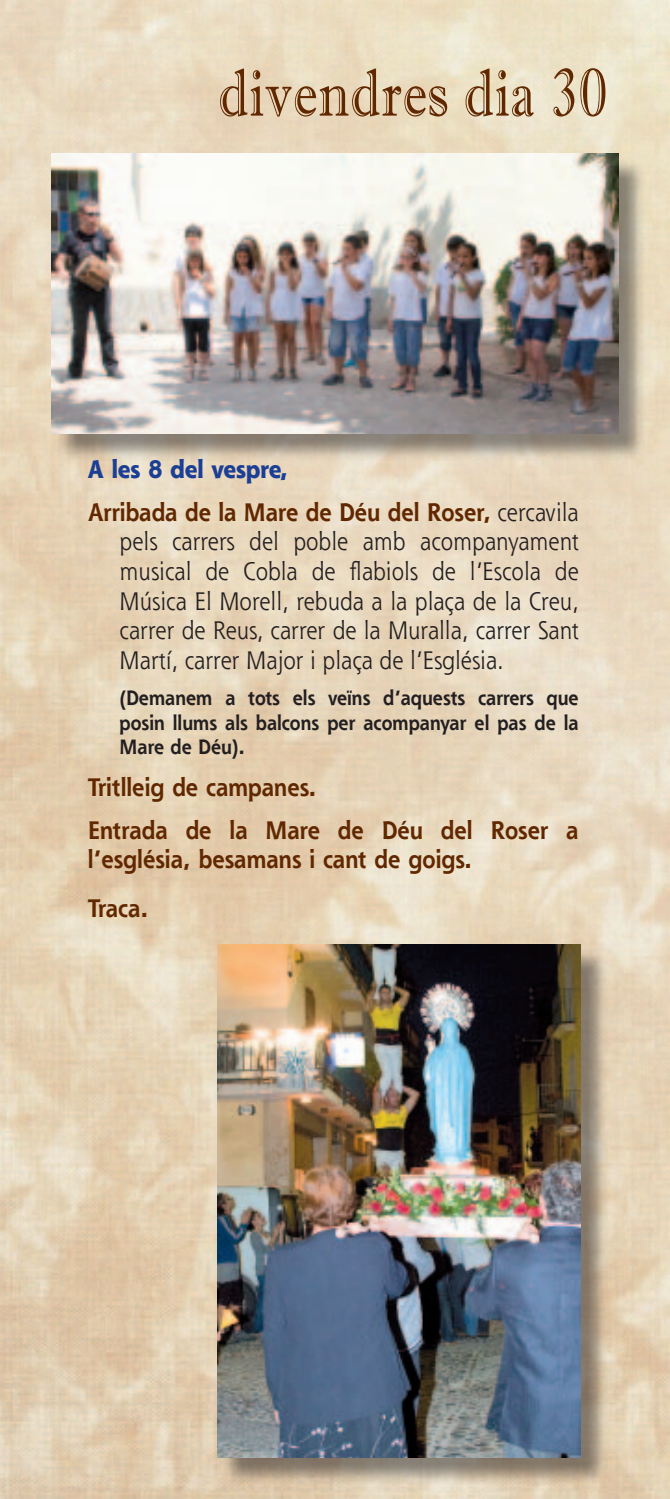
<style>
.page{position:relative;width:670px;height:1499px;background:#fff}
.page>*{position:absolute;margin:0;border:0;box-sizing:border-box;transform-origin:0 0}
.t1{font:67.5px "Imprint MT Shadow";letter-spacing:.02em;color:#612800;scale:.8 1}
.t2{font:24.75px/29.7px "Shannon";color:#231f20;text-align:justify;scale:.9 1}
.t3{font:700 24.75px/42.5px "Shannon";color:#612800;scale:.9 1}
.t4{font:700 20.25px/24.3px "Shannon";color:#231f20;text-align:justify;scale:.9 1}
.s1{font-weight:800;color:#1b3f94}
.s2{font-weight:400;color:#231f20}
</style>
<div class="page">
<img style="left:0;top:0;width:670px;height:1499px">
<div style="left:55px;top:157px;width:591px;height:304px;background:#231f20;opacity:.5"></div>
<img style="left:52px;top:154px;width:566px;height:279px">
<div style="left:221px;top:948px;width:387px;height:538px;background:#231f20;opacity:.5"></div>
<img style="left:217px;top:944px;width:363px;height:513px">
<h1 class="t1" style="left:218px;top:53px;width:486px">divendres dia 30</h1>
<p class="t3" style="left:88px;top:448px;width:547px"><span class="s1">A les 8 del vespre,<br></span>Arribada de la Mare de Déu del Roser, <span class="s2">cercavila</span></p>
<p class="t2" style="left:120px;top:526px;width:511px">pels carrers del poble amb acompanyament musical de Cobla de flabiols de l’Escola de Música El Morell, rebuda a la plaça de la Creu, carrer de Reus, carrer de la Muralla, carrer Sant Martí, carrer Major i plaça de l’Església.</p>
<p class="t4" style="left:120px;top:686px;width:511px">(Demanem a tots els veïns d’aquests carrers que posin llums als balcons per acompanyar el pas de la Mare de Déu).</p>
<p class="t3" style="left:88px;top:766px;width:547px">Tritlleig de campanes.<br>Entrada de la Mare de Déu del Roser a</p>
<p class="t3" style="left:88px;top:835px;width:428px;line-height:48.8px">l’església, besamans i cant de goigs.<br>Traca.</p>
</div>
